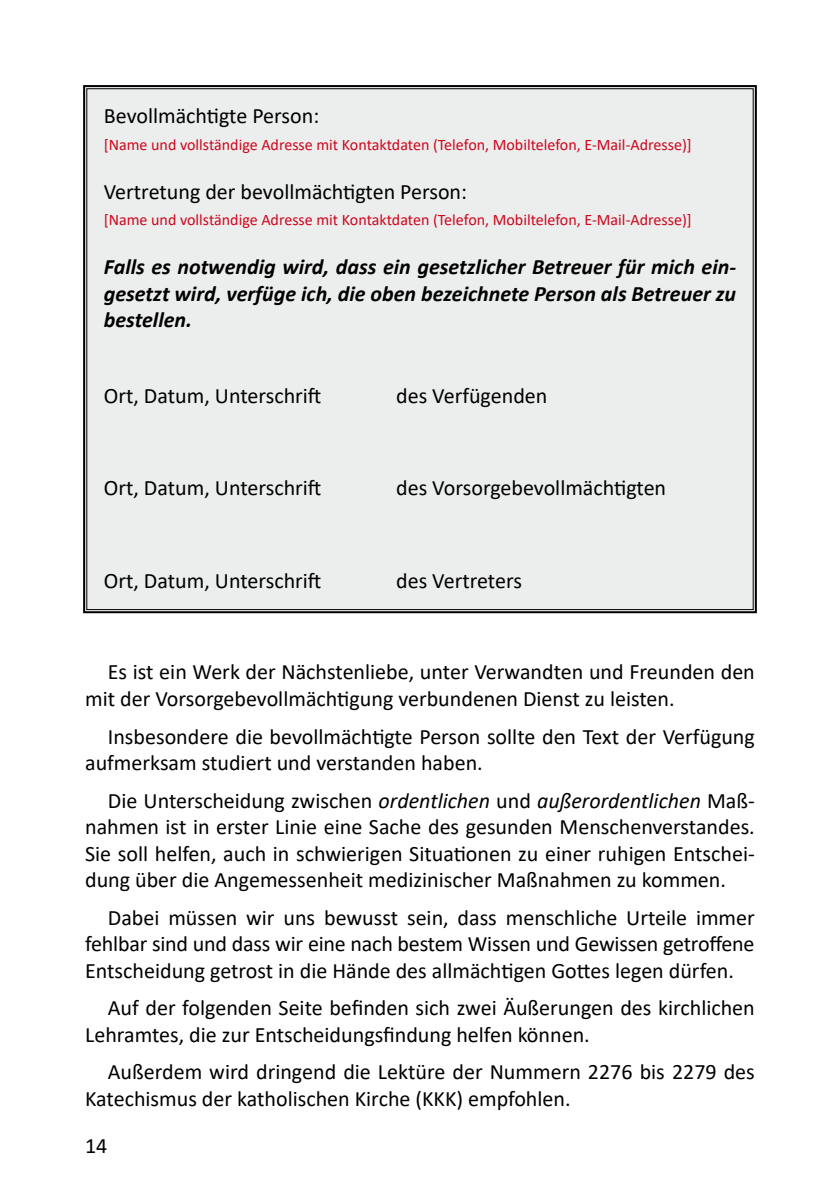
<style>
.page{position:relative;width:840px;height:1191px;background:#fff}
.page>*{position:absolute;margin:0;border:0;box-sizing:border-box;transform-origin:0 0}
.t1{font:22px/26.4px "Calibri";color:#000}
.t2{font:italic 700 22px/26.4px "Calibri";color:#000;text-align:justify}
.t3{font:16px "Calibri";color:#cd071e}
.s1{font-style:italic}
</style>
<div class="page">
<div style="left:83px;top:85px;width:674px;height:529px;background:#eceded"></div>
<p class="t1" style="left:104px;top:102px;width:217px">Bevollmächtigte Person:</p>
<p class="t3" style="left:104px;top:133px;width:589px">[Name und vollständige Adresse mit Kontaktdaten (Telefon, Mobiltelefon, E-Mail-Adresse)]</p>
<p class="t1" style="left:104px;top:178px;width:364px">Vertretung der bevollmächtigten Person:</p>
<p class="t3" style="left:104px;top:209px;width:589px">[Name und vollständige Adresse mit Kontaktdaten (Telefon, Mobiltelefon, E-Mail-Adresse)]</p>
<p class="t2" style="left:104px;top:253px;width:633px">Falls es notwendig wird, dass ein gesetzlicher Betreuer für mich ein&shy;gesetzt wird, verfüge ich, die oben bezeichnete Person als Betreuer zu bestellen.</p>
<p class="t1" style="left:104px;top:381px;width:219px">Ort, Datum, Unterschrift</p>
<p class="t1" style="left:396px;top:381px;width:153px">des Verfügenden</p>
<p class="t1" style="left:104px;top:474px;width:219px">Ort, Datum, Unterschrift</p>
<p class="t1" style="left:396px;top:474px;width:271px">des Vorsorgebevollmächtigten</p>
<p class="t1" style="left:104px;top:566px;width:219px">Ort, Datum, Unterschrift</p>
<p class="t1" style="left:396px;top:566px;width:127px">des Vertreters</p>
<p class="t1" style="left:85px;top:658px;width:670px;text-indent:23px">Es ist ein Werk der Nächstenliebe, unter Verwandten und Freunden den mit der Vorsorgebevollmächtigung verbundenen Dienst zu leisten.</p>
<p class="t1" style="left:85px;top:722px;width:670px;text-indent:23px">Insbesondere die bevollmächtigte Person sollte den Text der Verfügung aufmerksam studiert und verstanden haben.</p>
<p class="t1" style="left:85px;top:786px;width:670px;text-align:justify;text-indent:23px">Die Unterscheidung zwischen <span class="s1">ordentlichen</span> und <span class="s1">außerordentlichen</span> Maß&shy;nahmen ist in erster Linie eine Sache des gesunden Menschenverstandes.<br>Sie soll helfen, auch in schwierigen Situationen zu einer ruhigen Entschei&shy;dung über die Angemessenheit medizinischer Maßnahmen zu kommen.</p>
<p class="t1" style="left:85px;top:903px;width:670px;text-align:justify;text-indent:23px">Dabei müssen wir uns bewusst sein, dass menschliche Urteile immer fehlbar sind und dass wir eine nach bestem Wissen und Gewissen getroffene Entscheidung getrost in die Hände des allmächtigen Gottes legen dürfen.</p>
<p class="t1" style="left:85px;top:994px;width:670px;text-indent:23px">Auf der folgenden Seite befinden sich zwei Äußerungen des kirchlichen<br>Lehramtes, die zur Entscheidungsfindung helfen können.</p>
<p class="t1" style="left:85px;top:1058px;width:670px;text-indent:23px">Außerdem wird dringend die Lektüre der Nummern 2276 bis 2279 des<br>Katechismus der katholischen Kirche (KKK) empfohlen.</p>
<p class="t1" style="left:85px;top:1131px;width:24px">14</p>
</div>
